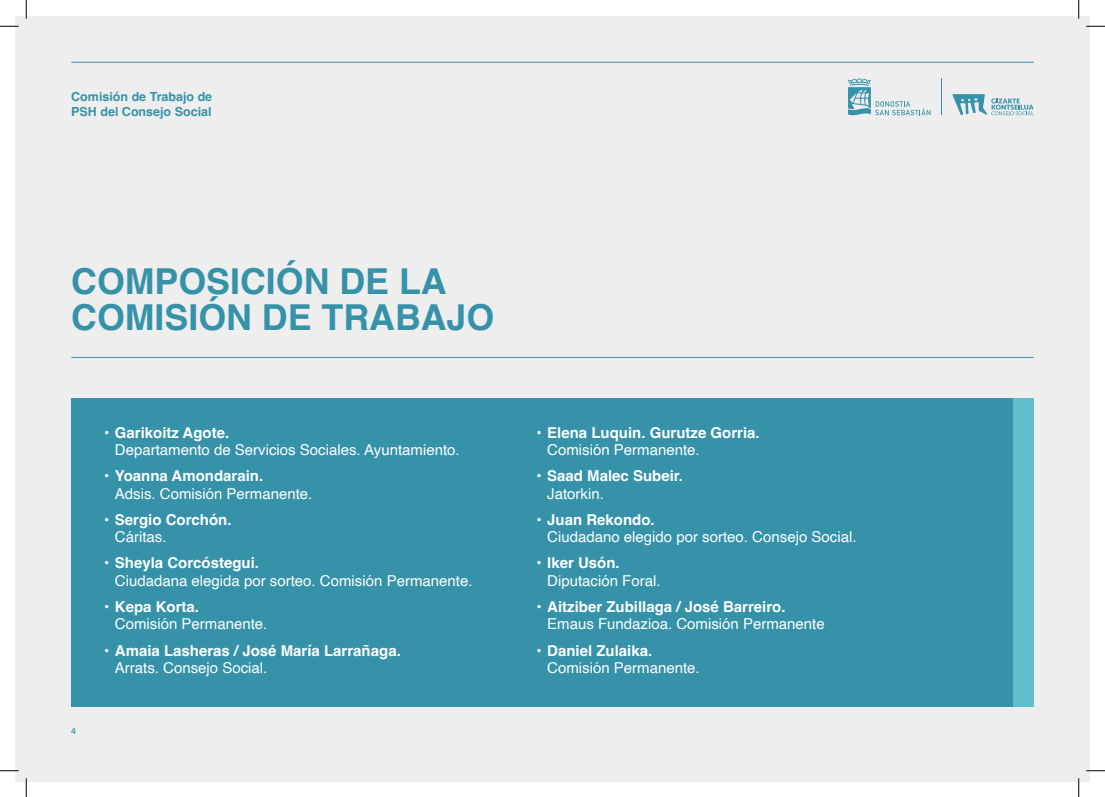
<style>
.page{position:relative;width:1105px;height:797px;background:#fff}
.page>*{position:absolute;margin:0;border:0;box-sizing:border-box;transform-origin:0 0}
.t1{font:700 35.75px/36.2px "Helvetica";color:#3592a9}
.t2{font:15px "Helvetica";color:#fff}
.t3{font:700 15px "Helvetica";color:#fff}
.t4{font:700 12.5px/15px "Helvetica";color:#3592a9}
.t5{font:500 8.75px "Helvetica Neue";color:#3592a9}
</style>
<div class="page">
<div style="left:16px;top:16px;width:1073px;height:765px;background:#eeeeef"></div>
<svg style="left:952px;top:94px;width:82px;height:22px"></svg>
<svg style="left:848px;top:78px;width:82px;height:38px"></svg>
<hr style="left:941px;top:78px;width:1px;height:37px;background:#3592a9">
<hr style="left:71px;top:62px;width:963px;height:1px;background:#3592a9">
<div style="left:71px;top:398px;width:963px;height:309px;background:#3592a9"></div>
<hr style="left:71px;top:357px;width:963px;height:1px;background:#3592a9">
<div style="left:1013px;top:398px;width:21px;height:309px;background:#60bfcb"></div>
<svg style="left:0;top:25px;width:19px;height:2px"></svg>
<svg style="left:1086px;top:25px;width:19px;height:2px"></svg>
<svg style="left:0;top:770px;width:19px;height:1px"></svg>
<svg style="left:1086px;top:770px;width:19px;height:1px"></svg>
<svg style="left:25px;top:0;width:2px;height:19px"></svg>
<svg style="left:25px;top:778px;width:2px;height:19px"></svg>
<svg style="left:1078px;top:0;width:1px;height:19px"></svg>
<svg style="left:1078px;top:778px;width:1px;height:19px"></svg>
<p class="t4" style="left:71px;top:90px;width:143px">Comisión de Trabajo de<br>PSH del Consejo Social</p>
<h1 class="t1" style="left:71px;top:267px;width:425px">COMPOSICIÓN DE LA<br>COMISIÓN DE TRABAJO</h1>
<p class="t5" style="left:71px;top:724px;width:6px">4</p>
<p class="t3" style="left:104px;top:423px;width:127px">• Garikoitz Agote.</p>
<p class="t2" style="left:115px;top:438px;width:346px">Departamento de Servicios Sociales. Ayuntamiento.</p>
<p class="t3" style="left:104px;top:467px;width:161px">• Yoanna Amondarain.</p>
<p class="t2" style="left:115px;top:482px;width:199px">Adsis. Comisión Permanente.</p>
<p class="t3" style="left:104px;top:510px;width:129px">• Sergio Corchón.</p>
<p class="t2" style="left:115px;top:525px;width:53px">Cáritas.</p>
<p class="t3" style="left:104px;top:554px;width:156px">• Sheyla Corcóstegui.</p>
<p class="t2" style="left:115px;top:569px;width:359px">Ciudadana elegida por sorteo. Comisión Permanente.</p>
<p class="t3" style="left:104px;top:597px;width:96px">• Kepa Korta.</p>
<p class="t2" style="left:115px;top:612px;width:154px">Comisión Permanente.</p>
<p class="t3" style="left:104px;top:641px;width:298px">• Amaia Lasheras / José María Larrañaga.</p>
<p class="t2" style="left:115px;top:656px;width:154px">Arrats. Consejo Social.</p>
<p class="t3" style="left:536px;top:423px;width:225px">• Elena Luquin. Gurutze Gorria.</p>
<p class="t2" style="left:547px;top:438px;width:154px">Comisión Permanente.</p>
<p class="t3" style="left:536px;top:467px;width:148px">• Saad Malec Subeir.</p>
<p class="t2" style="left:547px;top:482px;width:58px">Jatorkin.</p>
<p class="t3" style="left:536px;top:510px;width:120px">• Juan Rekondo.</p>
<p class="t2" style="left:547px;top:525px;width:311px">Ciudadano elegido por sorteo. Consejo Social.</p>
<p class="t3" style="left:536px;top:554px;width:85px">• Iker Usón.</p>
<p class="t2" style="left:547px;top:569px;width:115px">Diputación Foral.</p>
<p class="t3" style="left:536px;top:597px;width:251px">• Aitziber Zubillaga / José Barreiro.</p>
<p class="t2" style="left:547px;top:612px;width:279px">Emaus Fundazioa. Comisión Permanente</p>
<p class="t3" style="left:536px;top:641px;width:117px">• Daniel Zulaika.</p>
<p class="t2" style="left:547px;top:656px;width:154px">Comisión Permanente.</p>
</div>
